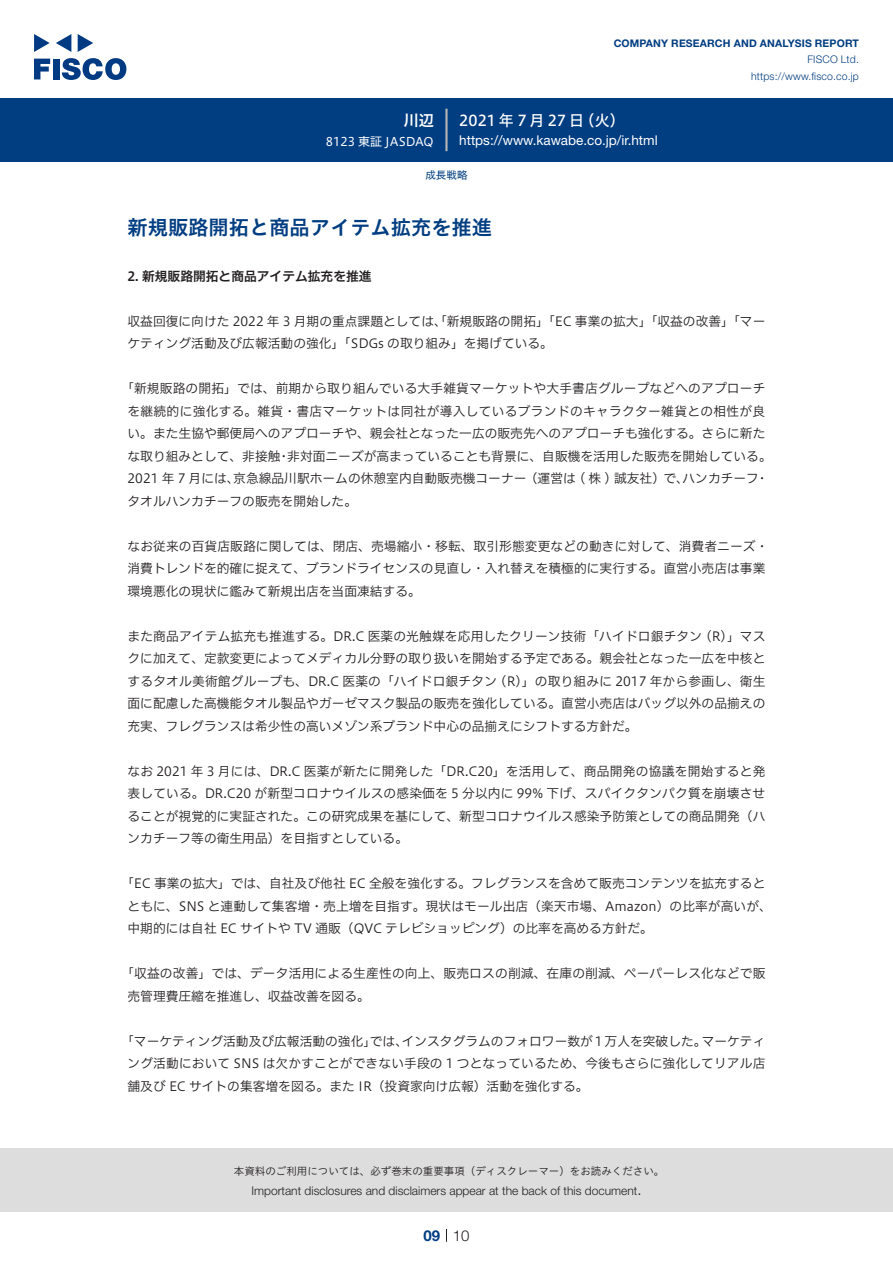
<style>
.page{position:relative;width:893px;height:1263px;background:#fff}
.page>*{position:absolute;margin:0;border:0;box-sizing:border-box;transform-origin:0 0}
.中タイトル{font:20.25px "Hiragino UD Sans Std W6";color:#003d81}
.t1{font:15px "Hiragino UD Sans F Std N W5";letter-spacing:.01em;color:#fff}
.t2{font:300 15px "Helvetica Neue LT Std";color:#231f20}
.t3{font:15px "Hiragino UD Sans F Std N W6";color:#fff}
.t4{font:700 15px "Helvetica Neue LT Std";color:#003d81}
.t5{font:13.5px "Helvetica Neue LT Std";color:#fff}
.本文{font:12.75px/22.5px "Hiragino UD Sans F Std N W3";color:#231f20}
.本文-2{font:12.75px "Hiragino UD Sans F Std N W3";letter-spacing:.02em;color:#231f20}
.小タイトル{font:12.75px "Hiragino UD Sans F Std N W6";color:#231f20}
.t6{font:300 12px "Helvetica Neue LT Std";color:#231f20}
.t7{font:12px "Hiragino UD Sans F Std N W4";color:#fff}
.t8{font:10.5px "Hiragino UD Sans Std W3";color:#231f20}
.t9{font:700 10.5px "Helvetica Neue LT Std";letter-spacing:.015em;color:#003d81}
.t10{font:300 10.5px/16.5px "Helvetica Neue LT Std";letter-spacing:.015em;color:#003d81;text-align:right}
.ヘッダー{font:10.5px "Hiragino UD Sans F Std N W4";color:#003d81}
</style>
<div class="page">
<div style="left:0;top:1148px;width:893px;height:64px;background:#ddd"></div>
<svg style="left:34px;top:59px;width:16px;height:20px"></svg>
<div style="left:53px;top:59px;width:6px;height:20px;background:#003a83"></div>
<svg style="left:62px;top:58px;width:64px;height:22px"></svg>
<svg style="left:34px;top:34px;width:16px;height:18px"></svg>
<svg style="left:78px;top:34px;width:15px;height:18px"></svg>
<svg style="left:56px;top:34px;width:15px;height:18px"></svg>
<div style="left:0;top:98px;width:893px;height:64px;background:#003d81"></div>
<hr style="left:445px;top:109px;width:3px;height:42px;background:#b5b5b6">
<svg style="left:446px;top:1229px;width:1px;height:13px"></svg>
<p class="t3" style="left:404px;top:109px;width:31px">川辺</p>
<p class="t7" style="left:326px;top:132px;width:109px">8123 東証 JASDAQ</p>
<p class="t9" style="left:614px;top:37px;width:247px">COMPANY RESEARCH AND ANALYSIS REPORT</p>
<p class="t10" style="left:751px;top:51px;width:109px">FISCO Ltd. https://www.fisco.co j p.</p>
<p class="t1" style="left:579px;top:109px;width:47px">（火(</p>
<p class="t1" style="left:459px;top:109px;width:127px">2021年 7月27 日</p>
<p class="t5" style="left:459px;top:132px;width:200px">https://www.kawabe.co j p. .i r/ html</p>
<p class="ヘッダー" style="left:425px;top:167px;width:43px">成長戦略</p>
<p class="中タイトル" style="left:128px;top:212px;width:366px">新規販路開拓と商品アイテム拡充を推進</p>
<p class="小タイトル" style="left:128px;top:266px;width:246px">2. 新規販路開拓と商品アイテム拡充を推進</p>
<p class="本文" style="left:128px;top:309px;width:639px">収益回復に向けた 2022 年 3 月期の重点課題としては、「新規販路の開拓」「EC 事業の拡大」「収益の改善」「マーケティング活動及び広報活動の強化」「SDGs の取り組み」を掲げている。</p>
<p class="本文" style="left:121px;top:376px;width:646px">「新規販路の開拓」では、前期から取り組んでいる大手雑貨マーケットや大手書店グループなどへのアプローチ</p>
<p class="本文-2" style="left:128px;top:401px;width:639px">を継続的に強化する。雑貨・書店マーケットは同社が導入しているブランドのキャラクター雑貨との相性が良</p>
<p class="本文" style="left:128px;top:421px;width:639px">い。また生協や郵便局へのアプローチや、親会社となった一広の販売先へのアプローチも強化する。さらに新た</p>
<p class="本文" style="left:287px;top:444px;width:486px">非対面ニーズが高まっていることも背景に、自販機を活用した販売を開始している。</p>
<p class="本文" style="left:128px;top:444px;width:154px">な取り組みとして、非接触</p>
<p class="本文" style="left:278px;top:444px;width:14px">・</p>
<p class="本文" style="left:233px;top:466px;width:457px">京急線品川駅ホームの休憩室内自動販売機コーナー（運営は ( 株 ) 誠友社）で、</p>
<p class="本文" style="left:128px;top:466px;width:231px">2021 年 7 月には、<br>タオルハンカチーフの販売を開始した。</p>
<p class="本文" style="left:128px;top:534px;width:642px">なお従来の百貨店販路に関しては、閉店、売場縮小・移転、取引形態変更などの動きに対して、消費者ニーズ・消費トレンドを的確に捉えて、ブランドライセンスの見直し・入れ替えを積極的に実行する。直営小売店は事業環境悪化の現状に鑑みて新規出店を当面凍結する。</p>
<p class="本文" style="left:128px;top:624px;width:639px;text-align:justify">また商品アイテム拡充も推進する。DR C. 医薬の光触媒を応用したクリーン技術「ハイドロ銀チタン R( )」マスクに加えて、定款変更によってメディカル分野の取り扱いを開始する予定である。親会社となった一広を中核とするタオル美術館グループも、DR C. 医薬の「ハイドロ銀チタン R( )」の取り組みに 2017 年から参画し、衛生面に配慮した高機能タオル製品やガーゼマスク製品の販売を強化している。直営小売店はバッグ以外の品揃えの充実、フレグランスは希少性の高いメゾン系ブランド中心の品揃えにシフトする方針だ。</p>
<p class="本文" style="left:128px;top:759px;width:639px;text-align:justify">なお 2021 年 3 月には、DR C. 医薬が新たに開発した「DR C. 20」を活用して、商品開発の協議を開始すると発表している。DR C. 20 が新型コロナウイルスの感染価を 5 分以内に 99% 下げ、スパイクタンパク質を崩壊させることが視覚的に実証された。この研究成果を基にして、新型コロナウイルス感染予防策としての商品開発（ハンカチーフ等の衛生用品）を目指すとしている。</p>
<p class="本文" style="left:128px;top:871px;width:646px;text-indent:-6px">「EC 事業の拡大」では、自社及び他社 EC 全般を強化する。フレグランスを含めて販売コンテンツを拡充するとともに、SNS と連動して集客増・売上増を目指す。現状はモール出店（楽天市場、Amazon）の比率が高いが、中期的には自社 EC サイトや TV 通販（QVC テレビショッピング）の比率を高める方針だ。</p>
<p class="本文" style="left:128px;top:961px;width:640px;text-indent:-6px">「収益の改善」では、データ活用による生産性の向上、販売ロスの削減、在庫の削減、ペーパーレス化などで販売管理費圧縮を推進し、収益改善を図る。</p>
<p class="本文" style="left:702px;top:1029px;width:65px">マーケティ</p>
<p class="本文" style="left:682px;top:466px;width:78px">ハンカチーフ</p>
<p class="本文" style="left:756px;top:466px;width:14px">・</p>
<p class="本文" style="left:128px;top:1029px;width:639px;text-indent:-6px">「マーケティング活動及び広報活動の強化」<br>ング活動において SNS は欠かすことができない手段の 1 つとなっているため、今後もさらに強化してリアル店舗及び EC サイトの集客増を図る。また IR（投資家向け広報）活動を強化する。</p>
<p class="本文" style="left:402px;top:1029px;width:306px">インスタグラムのフォロワー数が1 万人を突破した。</p>
<p class="本文" style="left:370px;top:1029px;width:40px">では、</p>
<p class="t8" style="left:234px;top:1163px;width:432px">本資料のご利用については、必ず巻末の重要事項（ディスクレーマー）をお読みください。</p>
<p class="t2" style="left:637px;top:1180px;width:6px">.</p>
<p class="t6" style="left:251px;top:1183px;width:387px">Important disclosures and disclaimers appear at the back of this document</p>
<p class="t4" style="left:423px;top:1226px;width:18px">09</p>
<p class="t2" style="left:453px;top:1226px;width:18px">10</p>
</div>
